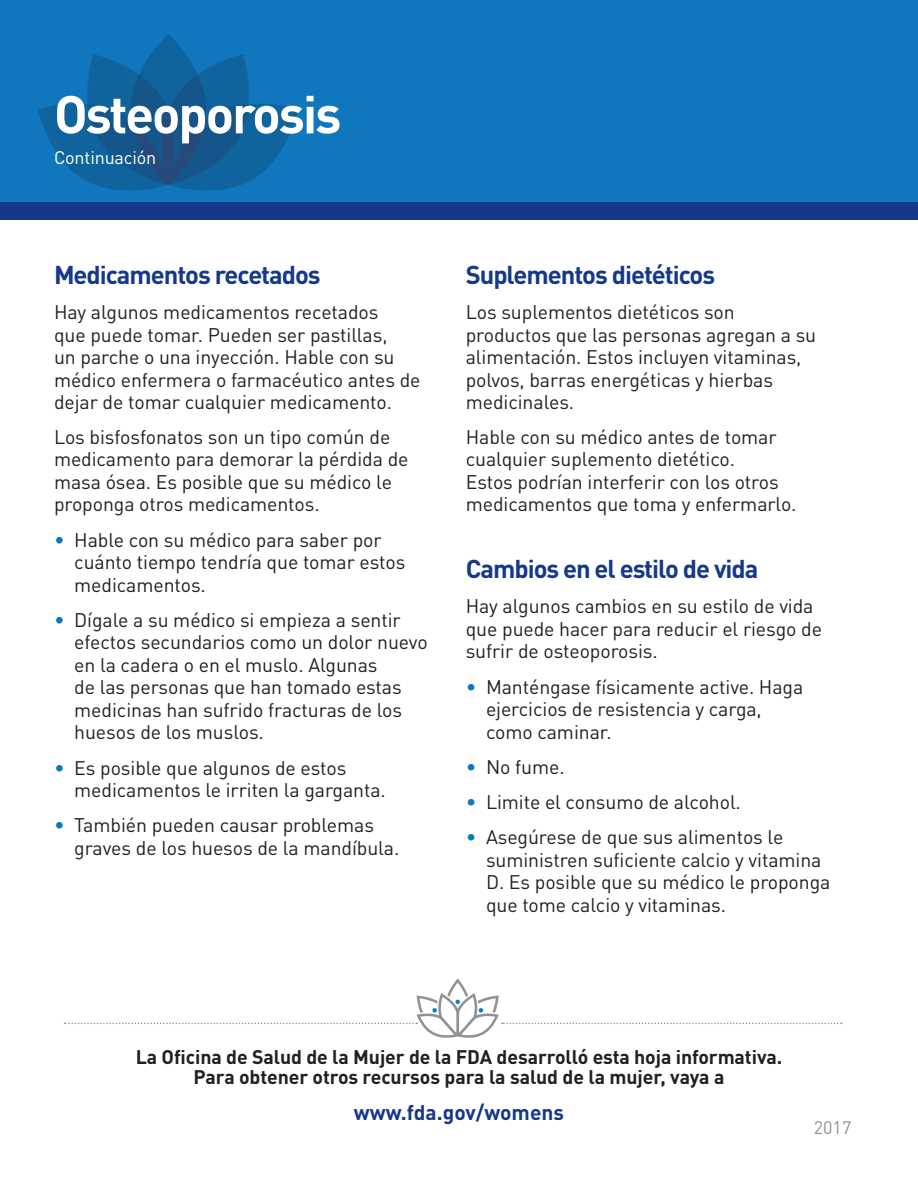
<style>
.page{position:relative;width:918px;height:1188px;background:#fff}
.page>*{position:absolute;margin:0;border:0;box-sizing:border-box;transform-origin:0 0}
.t1{font:700 52.5px "DINOT";letter-spacing:-.04em;color:#fff}
.t2{font:700 25.5px "DINOT";letter-spacing:-.04em;color:#153889}
.t3{font:700 21px "DINOT";color:#153889}
.t4{font:19.5px/22.5px "DINOT";letter-spacing:-.005em;color:#231f20}
.t5{font:700 19.5px/19.5px "DINOT";letter-spacing:-.005em;color:#231f20;text-align:center}
.t6{font:18px "DINOT";letter-spacing:-.01em;color:#fff}
.t7{font:18px "DINOT";color:#919295}
.s1{font-size:20.25px;color:#0c77be}
</style>
<div class="page">
<img style="left:0;top:0;width:918px;height:202px">
<div style="left:0;top:202px;width:918px;height:17px;background:#153889"></div>
<svg style="left:65px;top:978px;width:777px;height:60px"></svg>
<h1 class="t1" style="left:54px;top:80px;width:289px">Osteoporosis</h1>
<p class="t6" style="left:54px;top:146px;width:104px">Continuación</p>
<h2 class="t2" style="left:54px;top:258px;width:268px">Medicamentos recetados</h2>
<p class="t4" style="left:54px;top:301px;width:368px">Hay algunos medicamentos recetados<br>que puede tomar. Pueden ser pastillas,<br>un parche o una inyección. Hable con su médico enfermera o farmacéutico antes de dejar de tomar cualquier medicamento.</p>
<p class="t4" style="left:54px;top:425px;width:356px">Los bisfosfonatos son un tipo común de medicamento para demorar la pérdida de masa ósea. Es posible que su médico le proponga otros medicamentos.</p>
<p class="t4" style="left:74px;top:528px;width:333px;text-indent:-20px"><span class="s1">•</span> Hable con su médico para saber por cuánto tiempo tendría que tomar estos medicamentos.</p>
<p class="t4" style="left:74px;top:608px;width:355px;text-indent:-20px"><span class="s1">•</span> Dígale a su médico si empieza a sentir efectos secundarios como un dolor nuevo en la cadera o en el muslo. Algunas<br>de las personas que han tomado estas medicinas han sufrido fracturas de los huesos de los muslos.</p>
<p class="t4" style="left:74px;top:756px;width:313px;text-indent:-20px"><span class="s1">•</span> Es posible que algunos de estos medicamentos le irriten la garganta.</p>
<p class="t4" style="left:74px;top:814px;width:327px;text-indent:-20px"><span class="s1">•</span> También pueden causar problemas graves de los huesos de la mandíbula.</p>
<h2 class="t2" style="left:466px;top:258px;width:251px">Suplementos dietéticos</h2>
<p class="t4" style="left:466px;top:301px;width:352px">Los suplementos dietéticos son productos que las personas agregan a su alimentación. Estos incluyen vitaminas, polvos, barras energéticas y hierbas medicinales.</p>
<p class="t4" style="left:466px;top:425px;width:332px">Hable con su médico antes de tomar cualquier suplemento dietético.<br>Estos podrían interferir con los otros medicamentos que toma y enfermarlo.</p>
<h2 class="t2" style="left:466px;top:552px;width:294px">Cambios en el estilo de vida</h2>
<p class="t4" style="left:466px;top:595px;width:358px">Hay algunos cambios en su estilo de vida que puede hacer para reducir el riesgo de sufrir de osteoporosis.</p>
<p class="t4" style="left:486px;top:675px;width:319px;text-indent:-20px"><span class="s1">•</span> Manténgase físicamente active. Haga ejercicios de resistencia y carga, como caminar.</p>
<p class="t4" style="left:466px;top:755px;width:100px"><span class="s1">•</span> No fume.</p>
<p class="t4" style="left:466px;top:790px;width:277px"><span class="s1">•</span> Limite el consumo de alcohol.</p>
<p class="t4" style="left:486px;top:826px;width:346px;text-indent:-20px"><span class="s1">•</span> Asegúrese de que sus alimentos le suministren suficiente calcio y vitamina D. Es posible que su médico le proponga que tome calcio y vitaminas.</p>
<p class="t5" style="left:136px;top:1047px;width:648px">La Oficina de Salud de la Mujer de la FDA desarrolló esta hoja informativa.<br>Para obtener otros recursos para la salud de la mujer, vaya a</p>
<p class="t3" style="left:354px;top:1098px;width:212px">www.fda.gov/womens</p>
<p class="t7" style="left:814px;top:1116px;width:39px">2017</p>
</div>
